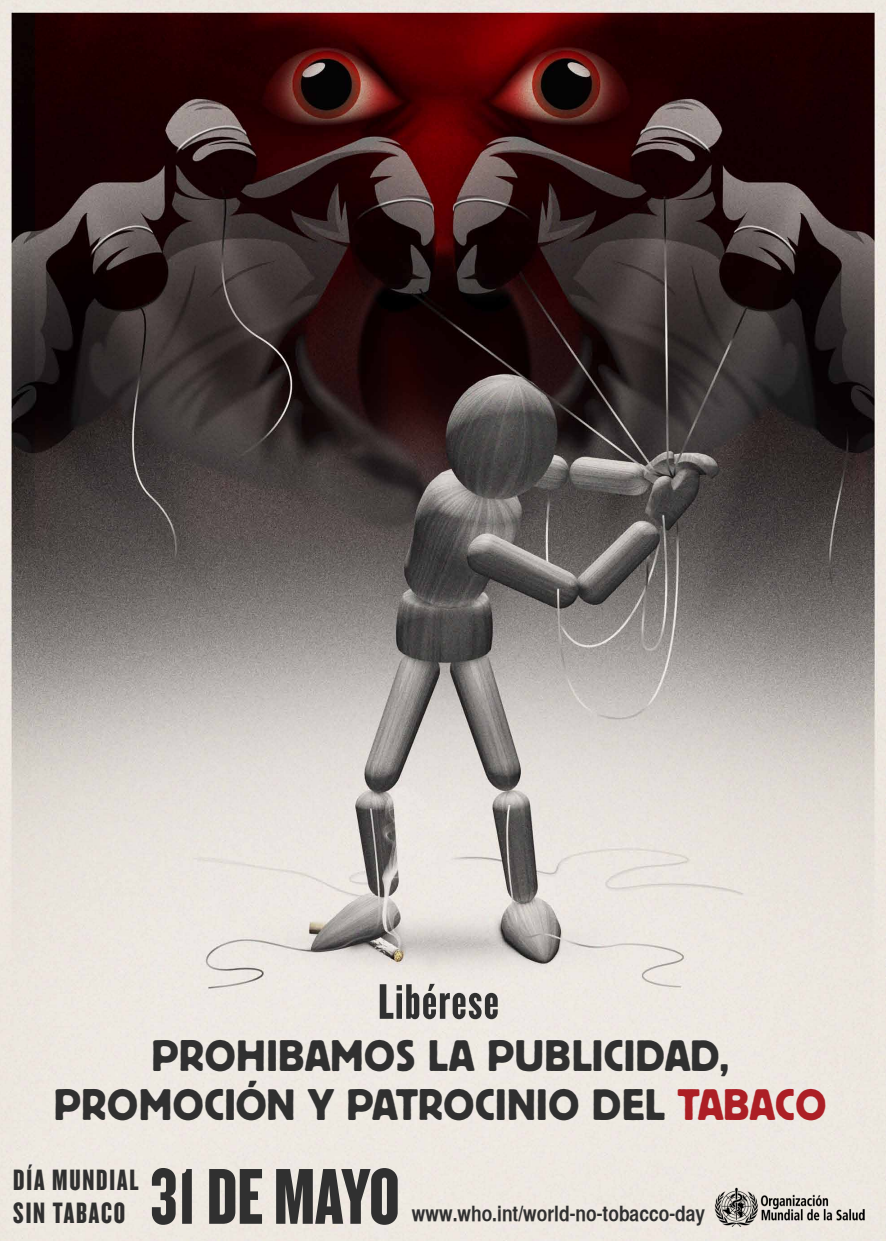
<style>
.page{position:relative;width:886px;height:1241px;background:#fff}
.page>*{position:absolute;margin:0;border:0;box-sizing:border-box;transform-origin:0 0}
.t1{font:82.19px "Knockout 68 Full Featherwt";color:#303030}
.t2{font:51.88px "Knockout 68 Full Featherwt";letter-spacing:.025em;color:#303030}
.t3{font:43.75px/48.5px "Block BE";letter-spacing:.02em;color:#303030;text-align:center}
.t4{font:30.62px/33.1px "Knockout 68 Full Featherwt";letter-spacing:.06em;color:#303030}
.t5{font:21.25px "Helvetica CY Bold";color:#303030}
.s1{color:#ac1f25}
</style>
<div class="page">
<img style="left:0;top:0;width:886px;height:1240px">
<img style="left:714px;top:1187px;width:151px;height:38px">
<p class="t2" style="left:378px;top:969px;width:122px">Libérese</p>
<p class="t3" style="left:54px;top:1030px;width:774px">PROHIBAMOS LA PUBLICIDAD,<br>PROMOCIÓN Y PATROCINIO DEL <span class="s1">TABACO</span></p>
<p class="t4" style="left:13px;top:1161px;width:127px">DÍA MUNDIAL<br>SIN TABACO</p>
<h1 class="t1" style="left:150px;top:1146px;width:251px">31 DE MAYO</h1>
<p class="t5" style="left:412px;top:1200px;width:295px">www.who.int/world-no-tobacco-day</p>
</div>
